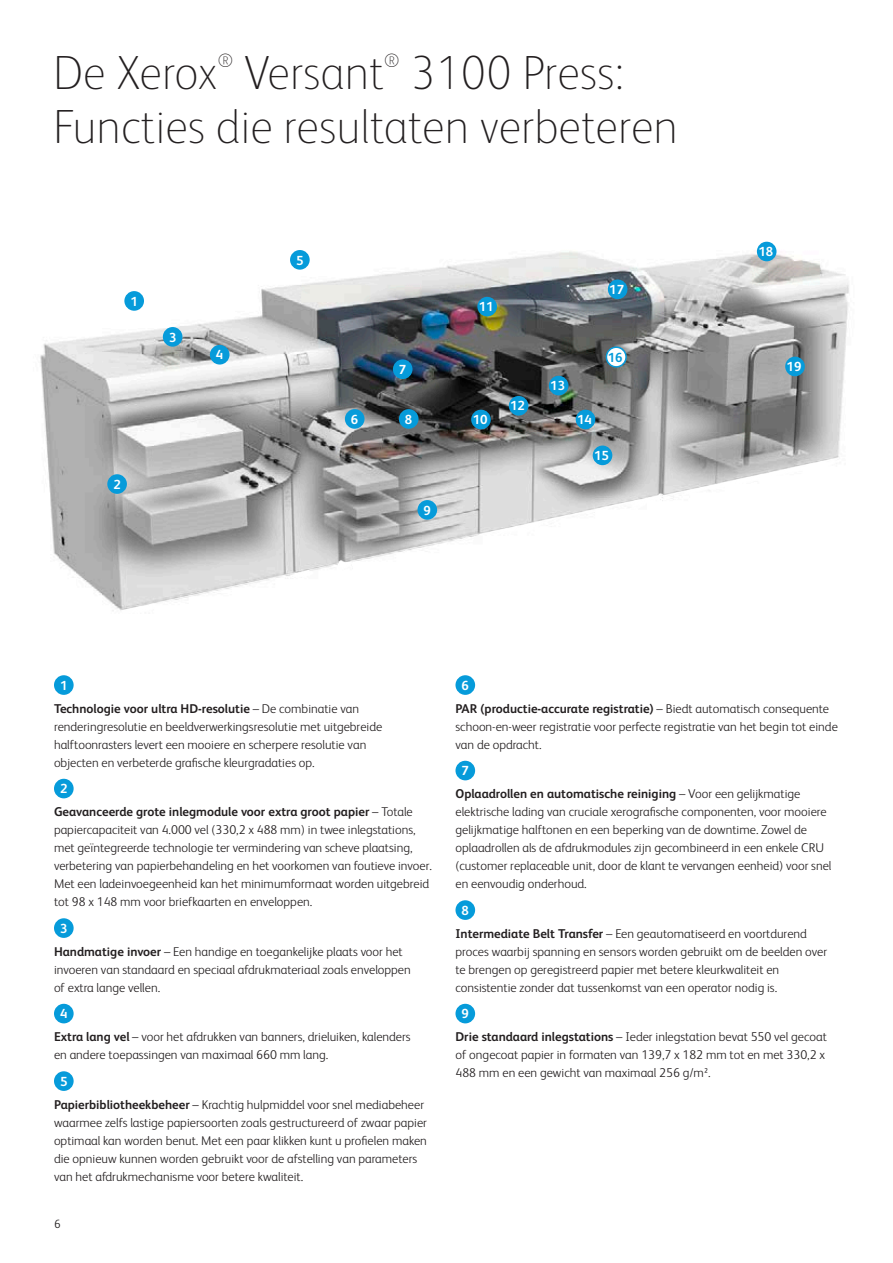
<style>
.page{position:relative;width:893px;height:1263px;background:#fff}
.page>*{position:absolute;margin:0;border:0;box-sizing:border-box;transform-origin:0 0}
.t1{font:100 48px/54px "Xerox Sans";color:#231f20}
.t2{font:100 19.2px "Xerox Sans";color:#231f20}
.t3{font:700 13.2px "Xerox Sans";color:#fff}
.t4{font:700 13.2px "Xerox Sans";color:#069bda}
.t5{font:300 12.75px/18px "Xerox Sans";color:#231f20}
.t6{font:300 12px "Xerox Sans";color:#231f20}
.s1{font-weight:700}
</style>
<div class="page">
<img style="left:40px;top:241px;width:809px;height:370px">
<div style="left:54px;top:675px;width:20px;height:20px;background:#069bda;border-radius:50%"></div>
<div style="left:54px;top:779px;width:20px;height:19px;background:#069bda;border-radius:50%"></div>
<div style="left:54px;top:918px;width:20px;height:20px;background:#069bda;border-radius:50%"></div>
<div style="left:54px;top:1004px;width:20px;height:19px;background:#069bda;border-radius:50%"></div>
<div style="left:54px;top:1071px;width:20px;height:20px;background:#069bda;border-radius:50%"></div>
<div style="left:455px;top:675px;width:20px;height:20px;background:#069bda;border-radius:50%"></div>
<div style="left:455px;top:761px;width:20px;height:19px;background:#069bda;border-radius:50%"></div>
<div style="left:455px;top:900px;width:20px;height:20px;background:#069bda;border-radius:50%"></div>
<div style="left:455px;top:1004px;width:20px;height:19px;background:#069bda;border-radius:50%"></div>
<div style="left:124px;top:291px;width:20px;height:20px;background:#069bda;border-radius:50%"></div>
<div style="left:290px;top:250px;width:20px;height:20px;background:#069bda;border-radius:50%"></div>
<div style="left:163px;top:327px;width:19px;height:20px;background:#069bda;border-radius:50%"></div>
<div style="left:549px;top:376px;width:19px;height:19px;background:#069bda;border-radius:50%"></div>
<div style="left:345px;top:409px;width:19px;height:20px;background:#069bda;border-radius:50%"></div>
<div style="left:210px;top:345px;width:19px;height:20px;background:#069bda;border-radius:50%"></div>
<div style="left:107px;top:474px;width:20px;height:20px;background:#069bda;border-radius:50%"></div>
<div style="left:417px;top:500px;width:20px;height:20px;background:#069bda;border-radius:50%"></div>
<div style="left:399px;top:409px;width:19px;height:20px;background:#069bda;border-radius:50%"></div>
<div style="left:393px;top:359px;width:19px;height:20px;background:#069bda;border-radius:50%"></div>
<div style="left:471px;top:410px;width:20px;height:19px;background:#069bda;border-radius:50%"></div>
<div style="left:576px;top:410px;width:19px;height:19px;background:#069bda;border-radius:50%"></div>
<div style="left:593px;top:446px;width:19px;height:19px;background:#069bda;border-radius:50%"></div>
<div style="left:509px;top:396px;width:19px;height:20px;background:#069bda;border-radius:50%"></div>
<div style="left:477px;top:297px;width:20px;height:19px;background:#069bda;border-radius:50%"></div>
<div style="left:608px;top:279px;width:19px;height:20px;background:#069bda;border-radius:50%"></div>
<div style="left:606px;top:347px;width:20px;height:20px;background:#fff;border-radius:50%"></div>
<div style="left:606px;top:346px;width:21px;height:22px;border:2px solid #069bda;border-radius:50%"></div>
<div style="left:785px;top:357px;width:20px;height:19px;background:#069bda;border-radius:50%"></div>
<div style="left:757px;top:242px;width:19px;height:19px;background:#069bda;border-radius:50%"></div>
<h1 class="t1" style="left:53px;top:43px;width:166px">De Xerox</h1>
<h2 class="t2" style="left:218px;top:48px;width:17px">®</h2>
<h1 class="t1" style="left:244px;top:43px;width:142px">Versant</h1>
<h2 class="t2" style="left:384px;top:48px;width:17px">®</h2>
<h1 class="t1" style="left:53px;top:43px;width:626px;text-indent:357px">3100 Press:<br>Functies die resultaten verbeteren</h1>
<p class="t3" style="left:130px;top:292px;width:9px">1</p>
<p class="t3" style="left:169px;top:328px;width:9px">3</p>
<p class="t3" style="left:216px;top:346px;width:9px">4</p>
<p class="t3" style="left:113px;top:475px;width:9px">2</p>
<p class="t3" style="left:296px;top:251px;width:9px">5</p>
<p class="t3" style="left:351px;top:410px;width:9px">6</p>
<p class="t3" style="left:399px;top:360px;width:9px">7</p>
<p class="t3" style="left:405px;top:410px;width:9px">8</p>
<p class="t3" style="left:423px;top:501px;width:9px">9</p>
<p class="t3" style="left:479px;top:298px;width:16px">11</p>
<p class="t3" style="left:510px;top:397px;width:16px">12</p>
<p class="t3" style="left:550px;top:377px;width:16px">13</p>
<p class="t3" style="left:473px;top:411px;width:16px">10</p>
<p class="t3" style="left:577px;top:411px;width:16px">14</p>
<p class="t3" style="left:609px;top:280px;width:16px">17</p>
<p class="t4" style="left:608px;top:348px;width:16px">16</p>
<p class="t3" style="left:594px;top:446px;width:16px">15</p>
<p class="t3" style="left:758px;top:243px;width:16px">18</p>
<p class="t3" style="left:787px;top:357px;width:16px">19</p>
<p class="t3" style="left:60px;top:676px;width:9px">1</p>
<p class="t5" style="left:54px;top:699px;width:330px"><span class="s1">Technologie voor ultra HD-resolutie</span> – De combinatie van renderingresolutie en beeldverwerkingsresolutie met uitgebreide halftoonrasters levert een mooiere en scherpere resolutie van objecten en verbeterde grafische kleurgradaties op.</p>
<p class="t3" style="left:60px;top:780px;width:9px">2</p>
<p class="t5" style="left:54px;top:802px;width:379px"><span class="s1">Geavanceerde grote inlegmodule voor extra groot papier</span> – Totale papiercapaciteit van 4.000 vel (330,2 x 488 mm) in twee inlegstations, met geïntegreerde technologie ter vermindering van scheve plaatsing, verbetering van papierbehandeling en het voorkomen van foutieve invoer.<br>Met een ladeinvoegeenheid kan het minimumformaat worden uitgebreid tot 98 x 148 mm voor briefkaarten en enveloppen.</p>
<p class="t3" style="left:60px;top:919px;width:9px">3</p>
<p class="t5" style="left:54px;top:942px;width:358px"><span class="s1">Handmatige invoer</span> – Een handige en toegankelijke plaats voor het invoeren van standaard en speciaal afdrukmateriaal zoals enveloppen of extra lange vellen.</p>
<p class="t3" style="left:60px;top:1005px;width:9px">4</p>
<p class="t5" style="left:54px;top:1027px;width:358px"><span class="s1">Extra lang vel</span> – voor het afdrukken van banners, drieluiken, kalenders en andere toepassingen van maximaal 660 mm lang.</p>
<p class="t3" style="left:60px;top:1072px;width:9px">5</p>
<p class="t5" style="left:54px;top:1095px;width:375px"><span class="s1">Papierbibliotheekbeheer</span> – Krachtig hulpmiddel voor snel mediabeheer waarmee zelfs lastige papiersoorten zoals gestructureerd of zwaar papier optimaal kan worden benut. Met een paar klikken kunt u profielen maken die opnieuw kunnen worden gebruikt voor de afstelling van parameters van het afdrukmechanisme voor betere kwaliteit.</p>
<p class="t6" style="left:54px;top:1216px;width:8px">6</p>
<p class="t3" style="left:461px;top:676px;width:9px">6</p>
<p class="t5" style="left:455px;top:699px;width:384px"><span class="s1">PAR (productie-accurate registratie)</span> – Biedt automatisch consequente schoon-en-weer registratie voor perfecte registratie van het begin tot einde van de opdracht.</p>
<p class="t3" style="left:461px;top:762px;width:9px">7</p>
<p class="t5" style="left:455px;top:784px;width:377px"><span class="s1">Oplaadrollen en automatische reiniging</span> – Voor een gelijkmatige elektrische lading van cruciale xerografische componenten, voor mooiere gelijkmatige halftonen en een beperking van de downtime. Zowel de oplaadrollen als de afdrukmodules zijn gecombineerd in een enkele CRU (customer replaceable unit, door de klant te vervangen eenheid) voor snel en eenvoudig onderhoud.</p>
<p class="t3" style="left:461px;top:901px;width:9px">8</p>
<p class="t5" style="left:455px;top:924px;width:373px"><span class="s1">Intermediate Belt Transfer</span> – Een geautomatiseerd en voortdurend proces waarbij spanning en sensors worden gebruikt om de beelden over te brengen op geregistreerd papier met betere kleurkwaliteit en consistentie zonder dat tussenkomst van een operator nodig is.</p>
<p class="t3" style="left:461px;top:1005px;width:9px">9</p>
<p class="t5" style="left:455px;top:1027px;width:373px"><span class="s1">Drie standaard inlegstations</span> – Ieder inlegstation bevat 550 vel gecoat of ongecoat papier in formaten van 139,7 x 182 mm tot en met 330,2 x<br>488 mm en een gewicht van maximaal 256 g/m².</p>
</div>
